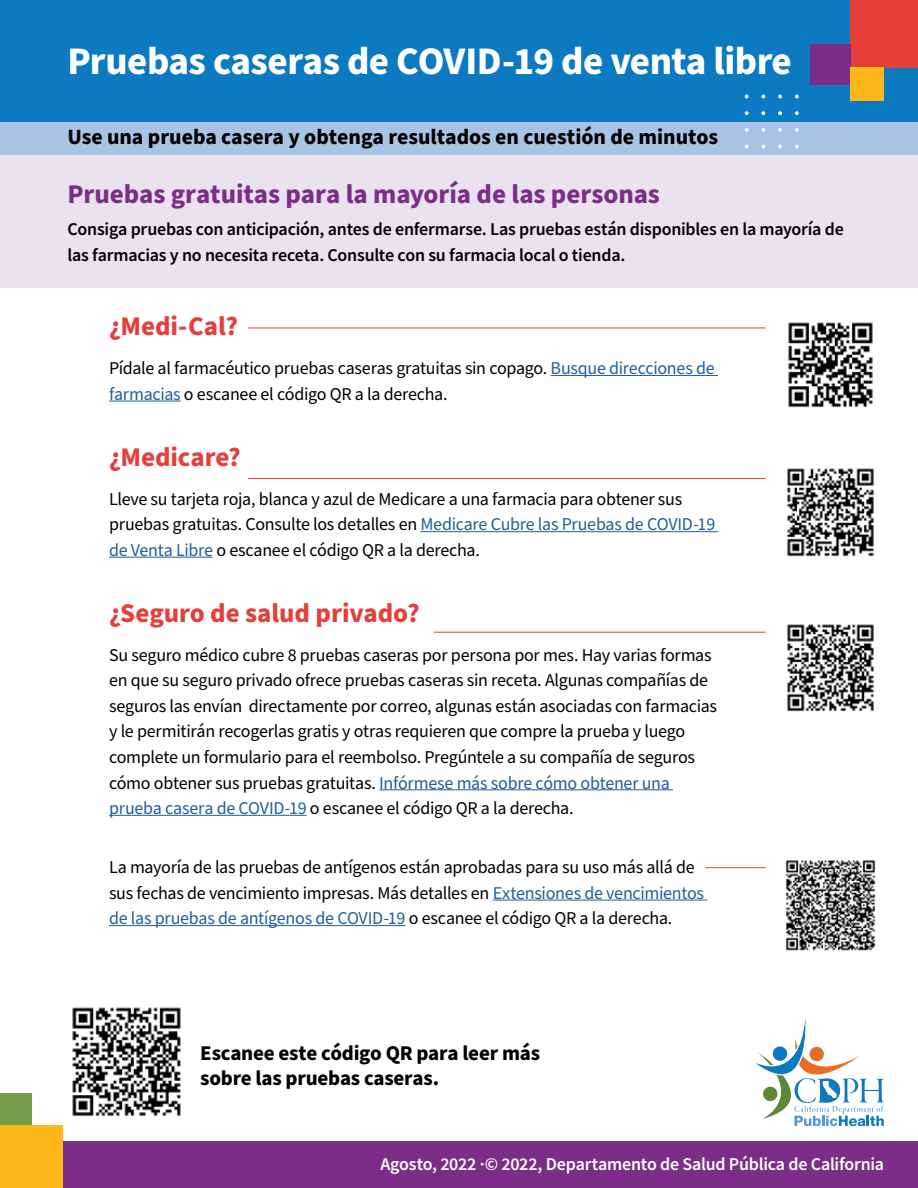
<style>
.page{position:relative;width:918px;height:1188px;background:#fff}
.page>*{position:absolute;margin:0;border:0;box-sizing:border-box;transform-origin:0 0}
.t1{font:700 39px "Source Sans Pro";letter-spacing:-.015em;color:#fff}
.t2{font:700 27px "Source Sans Pro";letter-spacing:-.005em;color:#7c2d87}
.t3{font:700 27px "Source Sans Pro";color:#e53f3a}
.t4{font:700 21.75px "Source Sans Pro";color:#000}
.t5{font:700 21px/25.5px "Source Sans Pro";letter-spacing:-.01em;color:#000}
.t6{font:18px/25.5px "Source Sans Pro";letter-spacing:-.015em;color:#000}
.t7{font:600 18px/25.5px "Source Sans Pro";letter-spacing:-.01em;color:#000}
.t8{font:600 18px "Source Sans Pro";letter-spacing:-.015em;color:#fff}
.s1{color:#215e9e}
</style>
<div class="page">
<div style="left:0;top:122px;width:918px;height:33px;background:#a7c4e7"></div>
<div style="left:0;top:0;width:918px;height:122px;background:#0b7ac0"></div>
<div style="left:850px;top:0;width:68px;height:68px;background:#e53f3a"></div>
<div style="left:810px;top:45px;width:40px;height:40px;background:#7c2d87"></div>
<svg style="left:745px;top:145px;width:4px;height:3px"></svg>
<svg style="left:761px;top:145px;width:4px;height:3px"></svg>
<svg style="left:778px;top:145px;width:4px;height:3px"></svg>
<svg style="left:795px;top:145px;width:4px;height:3px"></svg>
<svg style="left:745px;top:128px;width:4px;height:4px"></svg>
<svg style="left:761px;top:128px;width:4px;height:4px"></svg>
<svg style="left:778px;top:128px;width:4px;height:4px"></svg>
<svg style="left:795px;top:128px;width:4px;height:4px"></svg>
<svg style="left:745px;top:111px;width:4px;height:4px"></svg>
<svg style="left:761px;top:111px;width:4px;height:4px"></svg>
<svg style="left:778px;top:111px;width:4px;height:4px"></svg>
<svg style="left:795px;top:111px;width:4px;height:4px"></svg>
<svg style="left:745px;top:94px;width:4px;height:4px"></svg>
<svg style="left:761px;top:94px;width:4px;height:4px"></svg>
<svg style="left:778px;top:94px;width:4px;height:4px"></svg>
<svg style="left:795px;top:94px;width:4px;height:4px"></svg>
<div style="left:0;top:1093px;width:32px;height:32px;background:#789d4a"></div>
<div style="left:0;top:1141px;width:918px;height:47px;background:#7c2d87"></div>
<div style="left:0;top:1125px;width:63px;height:63px;background:#fdb71a"></div>
<div style="left:850px;top:68px;width:34px;height:33px;background:#fdb71a"></div>
<div style="left:0;top:155px;width:918px;height:132px;background:#eae2ee"></div>
<hr style="left:551px;top:375px;width:167px;height:1px;background:#215e9e">
<hr style="left:109px;top:401px;width:72px;height:1px;background:#215e9e">
<hr style="left:420px;top:531px;width:298px;height:1px;background:#215e9e">
<hr style="left:109px;top:557px;width:104px;height:1px;background:#215e9e">
<hr style="left:379px;top:789px;width:294px;height:1px;background:#215e9e">
<hr style="left:109px;top:815px;width:198px;height:1px;background:#215e9e">
<hr style="left:493px;top:900px;width:214px;height:1px;background:#215e9e">
<hr style="left:109px;top:925px;width:296px;height:1px;background:#215e9e">
<img style="left:788px;top:322px;width:85px;height:86px">
<img style="left:787px;top:468px;width:87px;height:89px">
<img style="left:787px;top:624px;width:87px;height:88px">
<hr style="left:248px;top:328px;width:518px;height:1px;background:#e53f3a">
<hr style="left:248px;top:478px;width:518px;height:1px;background:#e53f3a">
<hr style="left:705px;top:867px;width:61px;height:1px;background:#e53f3a">
<hr style="left:434px;top:632px;width:332px;height:1px;background:#e53f3a">
<img style="left:786px;top:860px;width:89px;height:91px">
<img style="left:72px;top:1007px;width:109px;height:110px">
<svg style="left:755px;top:1018px;width:129px;height:108px"></svg>
<h1 class="t1" style="left:68px;top:34px;width:726px">Pruebas caseras de COVID-19 de venta libre</h1>
<p class="t4" style="left:68px;top:122px;width:652px">Use una prueba casera y obtenga resultados en cuestión de minutos</p>
<h2 class="t2" style="left:68px;top:176px;width:594px">Pruebas gratuitas para la mayoría de las personas</h2>
<p class="t7" style="left:68px;top:216px;width:778px">Consiga pruebas con anticipación, antes de enfermarse. Las pruebas están disponibles en la mayoría de las farmacias y no necesita receta. Consulte con su farmacia local o tienda.</p>
<h2 class="t3" style="left:109px;top:308px;width:130px">¿Medi-Cal?</h2>
<p class="t6" style="left:109px;top:356px;width:607px">Pídale al farmacéutico pruebas caseras gratuitas sin copago. <span class="s1">Busque direcciones de farmacias</span> o escanee el código QR a la derecha.</p>
<h2 class="t3" style="left:109px;top:439px;width:133px">¿Medicare?</h2>
<p class="t6" style="left:109px;top:487px;width:608px">Lleve su tarjeta roja, blanca y azul de Medicare a una farmacia para obtener sus pruebas gratuitas. Consulte los detalles en <span class="s1">Medicare Cubre las Pruebas de COVID-19 de Venta Libre</span> o escanee el código QR a la derecha.</p>
<h2 class="t3" style="left:109px;top:595px;width:312px">¿Seguro de salud privado?</h2>
<p class="t6" style="left:109px;top:643px;width:610px">Su seguro médico cubre 8 pruebas caseras por persona por mes. Hay varias formas en que su seguro privado ofrece pruebas caseras sin receta. Algunas compañías de seguros las envían directamente por correo, algunas están asociadas con farmacias y le permitirán recogerlas gratis y otras requieren que compre la prueba y luego complete un formulario para el reembolso. Pregúntele a su compañía de seguros cómo obtener sus pruebas gratuitas. <span class="s1">Infórmese más sobre cómo obtener una prueba casera de COVID-19</span> o escanee el código QR a la derecha.</p>
<p class="t6" style="left:109px;top:855px;width:596px">La mayoría de las pruebas de antígenos están aprobadas para su uso más allá de sus fechas de vencimiento impresas. Más detalles en <span class="s1">Extensiones de vencimientos de las pruebas de antígenos de COVID-19</span> o escanee el código QR a la derecha.</p>
<p class="t5" style="left:200px;top:1040px;width:341px">Escanee este código QR para leer más sobre las pruebas caseras.</p>
<p class="t8" style="left:380px;top:1152px;width:505px">Agosto, 2022 ·© 2022, Departamento de Salud Pública de California</p>
</div>
